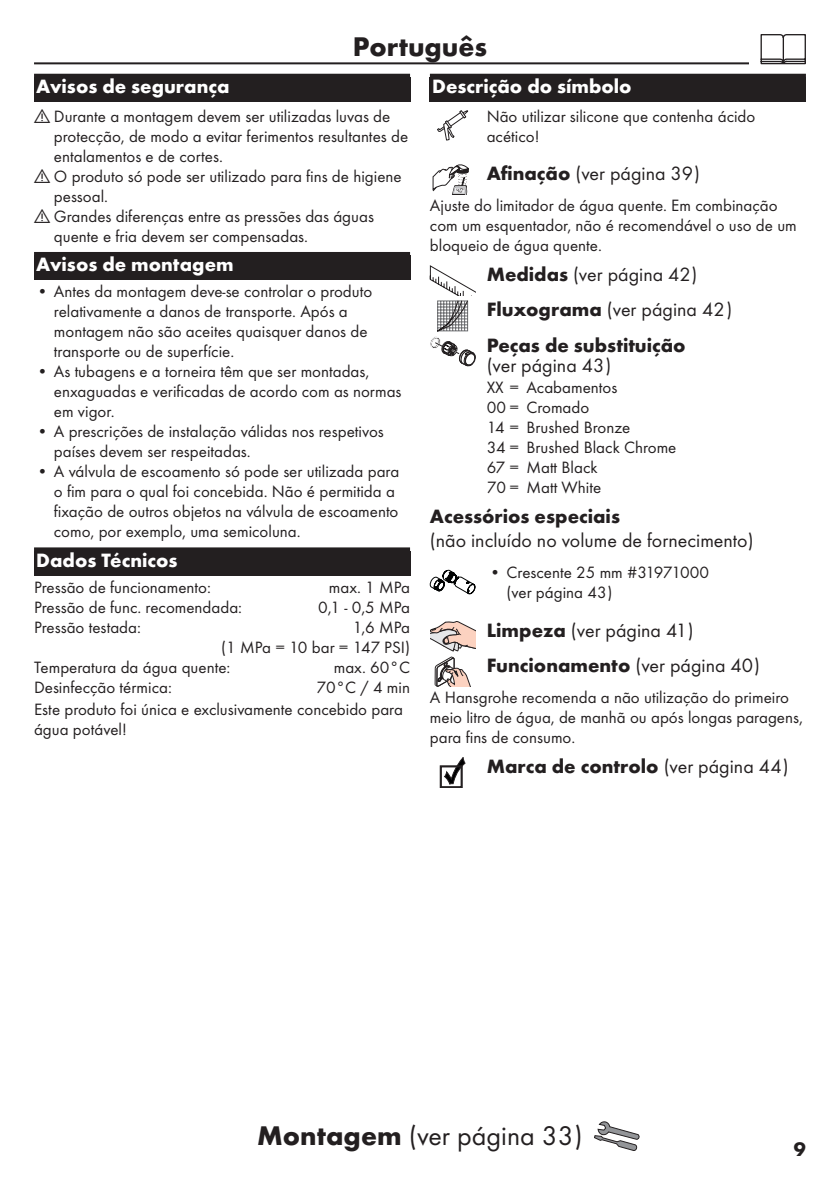
<style>
.page{position:relative;width:840px;height:1191px;background:#fff}
.page>*{position:absolute;margin:0;border:0;box-sizing:border-box;transform-origin:0 0}
.Ueberschrift_Grafik__folgeText_DE{font:28px "Futura TOT Boo";color:#231f20}
.Ueberschrift_Grafik__folgeText_DE-2{font:700 28px "Futura TOT";color:#231f20}
.Ueberschrift_Grafik__folgeText_DE-3{font:20px/24px "Futura TOT Boo";color:#231f20}
.Ueberschrift_Grafik__folgeText_DE-4{font:700 20px/35.4px "Futura TOT";color:#231f20}
.Ueberschrift_Grafik__folgeText_DE-5{font:700 20px "Futura TOT";color:#fff}
.Ueberschrift_Grafik__folgeText_DE-6{font:17px/20px "Futura TOT Boo";color:#231f20}
.s1{font-family:"Futura TOT";font-weight:700}
.s2{font-family:"Futura TOT Boo";font-weight:400}
</style>
<div class="page">
<hr style="left:34px;top:62px;width:771px;height:2px;background:#231f20">
<div style="left:748px;top:34px;width:68px;height:34px;background:#fff"></div>
<svg style="left:760px;top:34px;width:45px;height:30px"></svg>
<svg style="left:594px;top:1121px;width:45px;height:29px"></svg>
<div style="left:34px;top:74px;width:376px;height:28px;background:#231f20"></div>
<div style="left:34px;top:252px;width:376px;height:28px;background:#231f20"></div>
<div style="left:34px;top:547px;width:376px;height:28px;background:#231f20"></div>
<div style="left:429px;top:74px;width:376px;height:28px;background:#231f20"></div>
<svg style="left:437px;top:110px;width:31px;height:30px"></svg>
<svg style="left:432px;top:164px;width:36px;height:31px"></svg>
<svg style="left:429px;top:265px;width:46px;height:101px"></svg>
<svg style="left:429px;top:569px;width:46px;height:26px"></svg>
<svg style="left:430px;top:621px;width:45px;height:65px"></svg>
<svg style="left:440px;top:757px;width:25px;height:30px"></svg>
<p class="Ueberschrift_Grafik__folgeText_DE-2" style="left:352px;top:29px;width:136px">Português</p>
<p class="Ueberschrift_Grafik__folgeText_DE-5" style="left:36px;top:74px;width:195px">Avisos de segurança</p>
<p class="Ueberschrift_Grafik__folgeText_DE-6" style="left:34px;top:106px;width:357px"><sub>!</sub> Durante a montagem devem ser utilizadas luvas de</p>
<p class="Ueberschrift_Grafik__folgeText_DE-6" style="left:54px;top:126px;width:355px">protecção, de modo a evitar ferimentos resultantes de</p>
<p class="Ueberschrift_Grafik__folgeText_DE-6" style="left:54px;top:146px;width:170px">entalamentos e de cortes.</p>
<p class="Ueberschrift_Grafik__folgeText_DE-6" style="left:34px;top:166px;width:369px"><sub>!</sub> O produto só pode ser utilizado para fins de higiene</p>
<p class="Ueberschrift_Grafik__folgeText_DE-6" style="left:54px;top:186px;width:56px">pessoal.</p>
<p class="Ueberschrift_Grafik__folgeText_DE-6" style="left:34px;top:206px;width:341px"><sub>!</sub> Grandes diferenças entre as pressões das águas</p>
<p class="Ueberschrift_Grafik__folgeText_DE-6" style="left:54px;top:226px;width:255px">quente e fria devem ser compensadas.</p>
<p class="Ueberschrift_Grafik__folgeText_DE-5" style="left:36px;top:252px;width:199px">Avisos de montagem</p>
<p class="Ueberschrift_Grafik__folgeText_DE-6" style="left:54px;top:281px;width:320px;text-indent:-17px">• Antes da montagem deve-se controlar o produto relativamente a danos de transporte. Após a montagem não são aceites quaisquer danos de transporte ou de superfície.</p>
<p class="Ueberschrift_Grafik__folgeText_DE-6" style="left:54px;top:361px;width:349px;text-indent:-17px">• As tubagens e a torneira têm que ser montadas, enxaguadas e verificadas de acordo com as normas em vigor.</p>
<p class="Ueberschrift_Grafik__folgeText_DE-6" style="left:54px;top:421px;width:331px;text-indent:-17px">• A prescrições de instalação válidas nos respetivos países devem ser respeitadas.</p>
<p class="Ueberschrift_Grafik__folgeText_DE-6" style="left:54px;top:461px;width:346px;text-indent:-17px">• A válvula de escoamento só pode ser utilizada para o fim para o qual foi concebida. Não é permitida a fixação de outros objetos na válvula de escoamento como, por exemplo, uma semicoluna.</p>
<p class="Ueberschrift_Grafik__folgeText_DE-5" style="left:36px;top:548px;width:143px">Dados Técnicos</p>
<p class="Ueberschrift_Grafik__folgeText_DE-6" style="left:34px;top:577px;width:178px">Pressão de funcionamento:</p>
<p class="Ueberschrift_Grafik__folgeText_DE-6" style="left:329px;top:577px;width:83px">max. 1 MPa</p>
<p class="Ueberschrift_Grafik__folgeText_DE-6" style="left:34px;top:597px;width:209px">Pressão de func. recomendada:</p>
<p class="Ueberschrift_Grafik__folgeText_DE-6" style="left:318px;top:597px;width:93px">0,1 - 0,5 MPa</p>
<p class="Ueberschrift_Grafik__folgeText_DE-6" style="left:34px;top:617px;width:108px">Pressão testada:</p>
<p class="Ueberschrift_Grafik__folgeText_DE-6" style="left:352px;top:617px;width:59px">1,6 MPa</p>
<p class="Ueberschrift_Grafik__folgeText_DE-6" style="left:221px;top:637px;width:190px">(1 MPa = 10 bar = 147 PSI)</p>
<p class="Ueberschrift_Grafik__folgeText_DE-6" style="left:34px;top:657px;width:198px">Temperatura da água quente:</p>
<p class="Ueberschrift_Grafik__folgeText_DE-6" style="left:333px;top:657px;width:78px">max. 60°C</p>
<p class="Ueberschrift_Grafik__folgeText_DE-6" style="left:34px;top:677px;width:139px">Desinfecção térmica:</p>
<p class="Ueberschrift_Grafik__folgeText_DE-6" style="left:34px;top:675px;width:377px;line-height:22.8px;text-indent:282px">70°C / 4 min<br>Este produto foi única e exclusivamente concebido para</p>
<p class="Ueberschrift_Grafik__folgeText_DE-6" style="left:34px;top:719px;width:94px">água potável!</p>
<p class="Ueberschrift_Grafik__folgeText_DE-5" style="left:432px;top:74px;width:201px">Descrição do símbolo</p>
<p class="Ueberschrift_Grafik__folgeText_DE-6" style="left:486px;top:106px;width:270px">Não utilizar silicone que contenha ácido acético!</p>
<p class="Ueberschrift_Grafik__folgeText_DE-3" style="left:486px;top:161px;width:215px"><span class="s1">Afinação</span> (ver página 39)</p>
<p class="Ueberschrift_Grafik__folgeText_DE-6" style="left:429px;top:195px;width:368px">Ajuste do limitador de água quente. Em combinação com um esquentador, não é recomendável o uso de um bloqueio de água quente.</p>
<p class="Ueberschrift_Grafik__folgeText_DE-4" style="left:486px;top:256px;width:247px">Medidas <span class="s2">(ver página 42)<br></span>Fluxograma <span class="s2">(ver página 42)<br></span>Peças de substituição</p>
<p class="Ueberschrift_Grafik__folgeText_DE-3" style="left:486px;top:353px;width:126px">(ver página 43)</p>
<p class="Ueberschrift_Grafik__folgeText_DE-6" style="left:486px;top:377px;width:191px">XX = Acabamentos<br>00 = Cromado<br>14 = Brushed Bronze<br>34 = Brushed Black Chrome<br>67 = Matt Black<br>70 = Matt White</p>
<p class="Ueberschrift_Grafik__folgeText_DE-3" style="left:429px;top:504px;width:325px"><span class="s1">Acessórios especiais<br></span>(não incluído no volume de fornecimento)</p>
<p class="Ueberschrift_Grafik__folgeText_DE-6" style="left:506px;top:562px;width:204px;text-indent:-17px">• Crescente 25 mm #31971000 (ver página 43)</p>
<p class="Ueberschrift_Grafik__folgeText_DE-3" style="left:486px;top:612px;width:275px;line-height:35.4px"><span class="s1">Limpeza</span> (ver página 41)<br><span class="s1">Funcionamento</span> (ver página 40)</p>
<p class="Ueberschrift_Grafik__folgeText_DE-6" style="left:429px;top:687px;width:374px">A Hansgrohe recomenda a não utilização do primeiro meio litro de água, de manhã ou após longas paragens, para fins de consumo.</p>
<p class="Ueberschrift_Grafik__folgeText_DE-4" style="left:486px;top:748px;width:303px">Marca de controlo <span class="s2">(ver página 44)</span></p>
<p class="Ueberschrift_Grafik__folgeText_DE" style="left:257px;top:1119px;width:327px"><span class="s1">Montagem</span> (ver página 33)</p>
<p class="Ueberschrift_Grafik__folgeText_DE-4" style="left:793px;top:1131px;width:13px">9</p>
</div>
